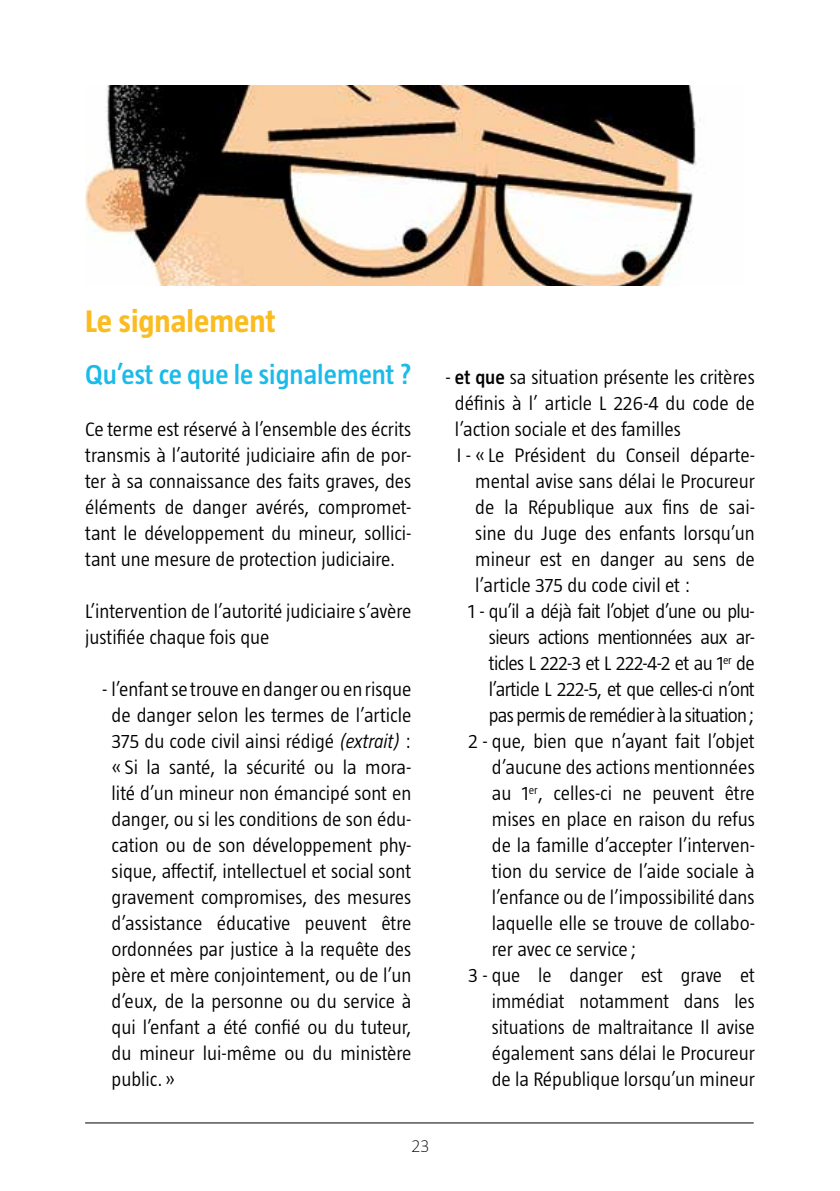
<style>
.page{position:relative;width:840px;height:1191px;background:#fff}
.page>*{position:absolute;margin:0;border:0;box-sizing:border-box;transform-origin:0 0}
.t1{font:700 32px "Taz";color:#fabc20}
.t2{font:600 28px "Taz";color:#1abbea}
.t3{font:300 20px/26px "Taz";color:#000;text-align:justify}
.t4{font:300 20px "Taz";letter-spacing:-.03em;color:#000}
.t5{font:200 18px "Taz";color:#000}
.s1{font-style:italic}
.s2{font-weight:600}
</style>
<div class="page">
<hr style="left:85px;top:1122px;width:668px;height:1px;background:#000">
<img style="left:85px;top:85px;width:615px;height:200px">
<h1 class="t1" style="left:85px;top:303px;width:192px">Le signalement</h1>
<h2 class="t2" style="left:85px;top:359px;width:328px">Qu’est ce que le signalement ?</h2>
<p class="t3" style="left:85px;top:416px;width:327px">Ce terme est réservé à l’ensemble des écrits transmis à l’autorité judiciaire afin de por&shy;ter à sa connaissance des faits graves, des éléments de danger avérés, compromet&shy;tant le développement du mineur, sollici&shy;tant une mesure de protection judiciaire.</p>
<p class="t3" style="left:85px;top:598px;width:327px">L’intervention de l’autorité judiciaire s’avère justifiée chaque fois que</p>
<p class="t3" style="left:111px;top:676px;width:301px;text-indent:-9px">- l’enfant se trouve en danger ou en risque de danger selon les termes de l’article 375 du code civil ainsi rédigé <span class="s1">(extrait)</span> : «Si la santé, la sécurité ou la mora&shy;lité d’un mineur non émancipé sont en danger, ou si les conditions de son édu&shy;cation ou de son développement phy&shy;sique, affectif, intellectuel et social sont gravement compromises, des mesures d’assistance éducative peuvent être ordonnées par justice à la requête des père et mère conjointement, ou de l’un d’eux, de la personne ou du service à qui l’enfant a été confié ou du tuteur, du mineur lui-même ou du ministère public.»</p>
<p class="t3" style="left:445px;top:364px;width:310px">- <span class="s2">et que</span> sa situation présente les critères</p>
<p class="t3" style="left:454px;top:390px;width:301px">définis à l’ article L 226-4 du code de</p>
<p class="t3" style="left:454px;top:416px;width:227px">l’action sociale et des familles</p>
<p class="t3" style="left:456px;top:442px;width:299px">I - «Le Président du Conseil départe-</p>
<p class="t3" style="left:475px;top:468px;width:281px">mental avise sans délai le Procureur</p>
<p class="t3" style="left:475px;top:494px;width:281px">de la République aux fins de sai-</p>
<p class="t3" style="left:475px;top:520px;width:281px">sine du Juge des enfants lorsqu’un</p>
<p class="t3" style="left:475px;top:546px;width:281px">mineur est en danger au sens de</p>
<p class="t3" style="left:475px;top:572px;width:217px">l’article 375 du code civil et :</p>
<p class="t4" style="left:468px;top:600px;width:288px">1 - qu’il a déjà fait l’objet d’une ou plu-</p>
<p class="t4" style="left:488px;top:626px;width:267px">sieurs actions mentionnées aux ar-</p>
<p class="t4" style="left:488px;top:652px;width:267px">ticles L 222-3 et L 222-4-2 et au 1<sup>er</sup> de</p>
<p class="t4" style="left:488px;top:678px;width:267px">l’article L 222-5, et que celles-ci n’ont</p>
<p class="t4" style="left:488px;top:704px;width:267px">pas permis de remédier à la situation;</p>
<p class="t3" style="left:468px;top:728px;width:288px">2 - que, bien que n’ayant fait l’objet</p>
<p class="t3" style="left:491px;top:754px;width:264px">d’aucune des actions mentionnées</p>
<p class="t3" style="left:491px;top:780px;width:264px">au 1<sup>er</sup>, celles-ci ne peuvent être</p>
<p class="t3" style="left:491px;top:806px;width:264px">mises en place en raison du refus</p>
<p class="t3" style="left:491px;top:832px;width:264px">de la famille d’accepter l’interven-</p>
<p class="t3" style="left:491px;top:858px;width:264px">tion du service de l’aide sociale à</p>
<p class="t3" style="left:491px;top:884px;width:264px">l’enfance ou de l’impossibilité dans</p>
<p class="t3" style="left:491px;top:910px;width:264px">laquelle elle se trouve de collabo-</p>
<p class="t3" style="left:491px;top:936px;width:146px">rer avec ce service ;</p>
<p class="t3" style="left:468px;top:962px;width:288px">3 - que le danger est grave et</p>
<p class="t3" style="left:491px;top:988px;width:264px">immédiat notamment dans les</p>
<p class="t3" style="left:491px;top:1014px;width:264px">situations de maltraitance Il avise</p>
<p class="t3" style="left:491px;top:1040px;width:264px">également sans délai le Procureur</p>
<p class="t3" style="left:491px;top:1066px;width:264px">de la République lorsqu’un mineur</p>
<p class="t5" style="left:411px;top:1135px;width:19px">23</p>
</div>
